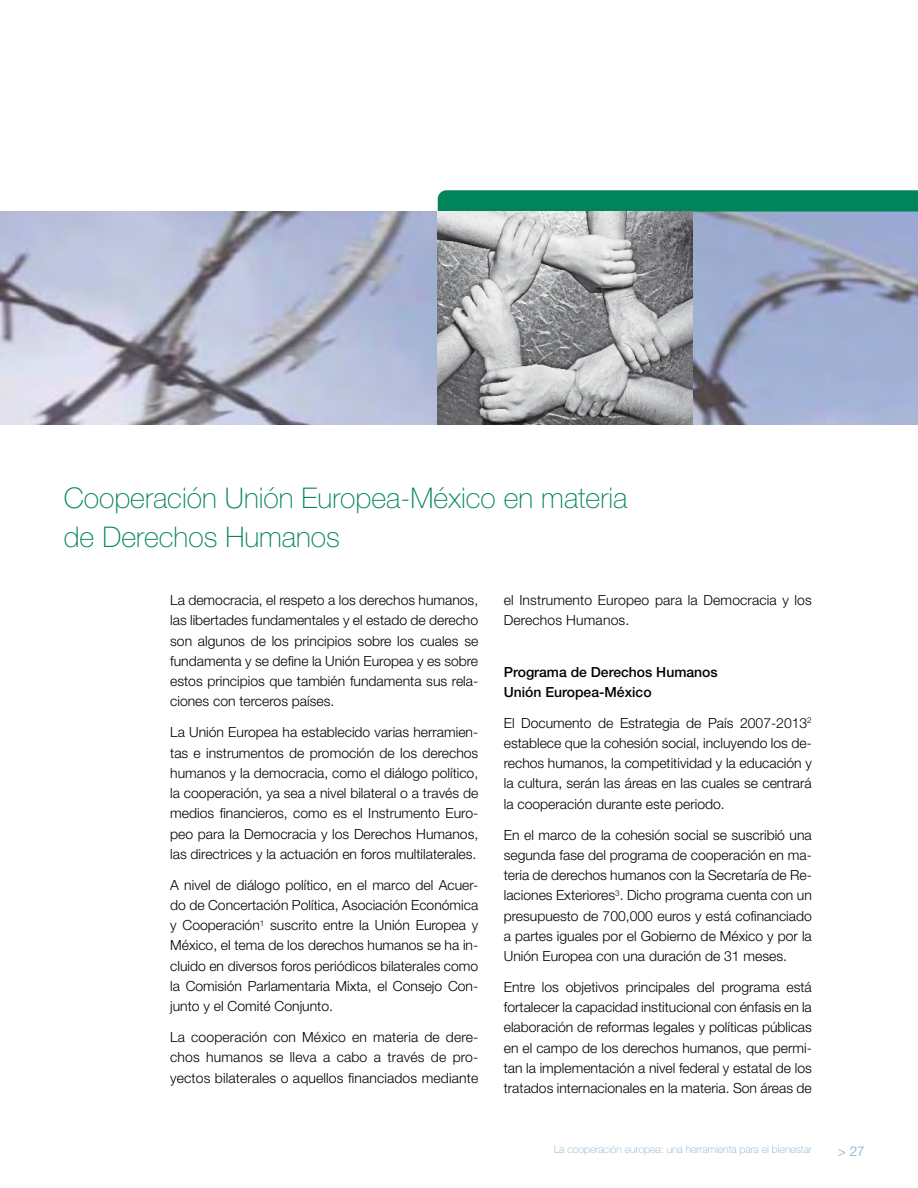
<style>
.page{position:relative;width:918px;height:1188px;background:#fff}
.page>*{position:absolute;margin:0;border:0;box-sizing:border-box;transform-origin:0 0}
.t1{font:100 28.5px/39px "Helvetica Neue";color:#008459}
.t2{font:300 13.95px/20.2px "Helvetica Neue";color:#000;text-align:justify}
.t3{font:500 13.95px/20.2px "Helvetica Neue";color:#000}
.t4{font:300 13.5px "Helvetica Neue";color:#83aac2}
.t5{font:100 10.5px "Helvetica Neue";color:#83aac2}
</style>
<div class="page">
<img style="left:0;top:212px;width:918px;height:212px">
<svg style="left:438px;top:190px;width:480px;height:22px;background:#0a875f"></svg>
<img style="left:438px;top:212px;width:254px;height:212px">
<h1 class="t1" style="left:64px;top:479px;width:565px">Cooperación Unión Europea-México en materia de Derechos Humanos</h1>
<p class="t2" style="left:170px;top:590px;width:310px">La democracia, el respeto a los derechos humanos, las libertades fundamentales y el estado de derecho son algunos de los principios sobre los cuales se fundamenta y se define la Unión Europea y es sobre estos principios que también fundamenta sus rela&shy;ciones con terceros países.</p>
<p class="t2" style="left:170px;top:722px;width:310px">La Unión Europea ha establecido varias herramien&shy;tas e instrumentos de promoción de los derechos humanos y la democracia, como el diálogo político, la cooperación, ya sea a nivel bilateral o a través de medios financieros, como es el Instrumento Euro&shy;peo para la Democracia y los Derechos Humanos, las directrices y la actuación en foros multilaterales.</p>
<p class="t2" style="left:170px;top:874px;width:310px">A nivel de diálogo político, en el marco del Acuer&shy;do de Concertación Política, Asociación Económica y Cooperación<sup>1</sup> suscrito entre la Unión Europea y México, el tema de los derechos humanos se ha in&shy;cluido en diversos foros periódicos bilaterales como la Comisión Parlamentaria Mixta, el Consejo Con&shy;junto y el Comité Conjunto.</p>
<p class="t2" style="left:170px;top:1027px;width:310px">La cooperación con México en materia de dere&shy;chos humanos se lleva a cabo a través de pro&shy;yectos bilaterales o aquellos financiados mediante</p>
<p class="t2" style="left:504px;top:590px;width:310px">el Instrumento Europeo para la Democracia y los<br>Derechos Humanos.</p>
<p class="t3" style="left:504px;top:661px;width:215px">Programa de Derechos Humanos<br>Unión Europea-México</p>
<p class="t2" style="left:504px;top:712px;width:310px">El Documento de Estrategia de País 2007-2013<sup>2 </sup>establece que la cohesión social, incluyendo los de&shy;rechos humanos, la competitividad y la educación y la cultura, serán las áreas en las cuales se centrará la cooperación durante este periodo.</p>
<p class="t2" style="left:504px;top:824px;width:310px">En el marco de la cohesión social se suscribió una segunda fase del programa de cooperación en ma&shy;teria de derechos humanos con la Secretaría de Re&shy;laciones Exteriores<sup>3</sup>. Dicho programa cuenta con un presupuesto de 700,000 euros y está cofinanciado a partes iguales por el Gobierno de México y por la Unión Europea con una duración de 31 meses.</p>
<p class="t2" style="left:504px;top:977px;width:310px">Entre los objetivos principales del programa está fortalecer la capacidad institucional con énfasis en la elaboración de reformas legales y políticas públicas en el campo de los derechos humanos, que permi&shy;tan la implementación a nivel federal y estatal de los tratados internacionales en la materia. Son áreas de</p>
<p class="t5" style="left:554px;top:1144px;width:259px">La cooperación europea: una herramienta para el bienestar</p>
<p class="t4" style="left:838px;top:1143px;width:28px">&gt; 27</p>
</div>
